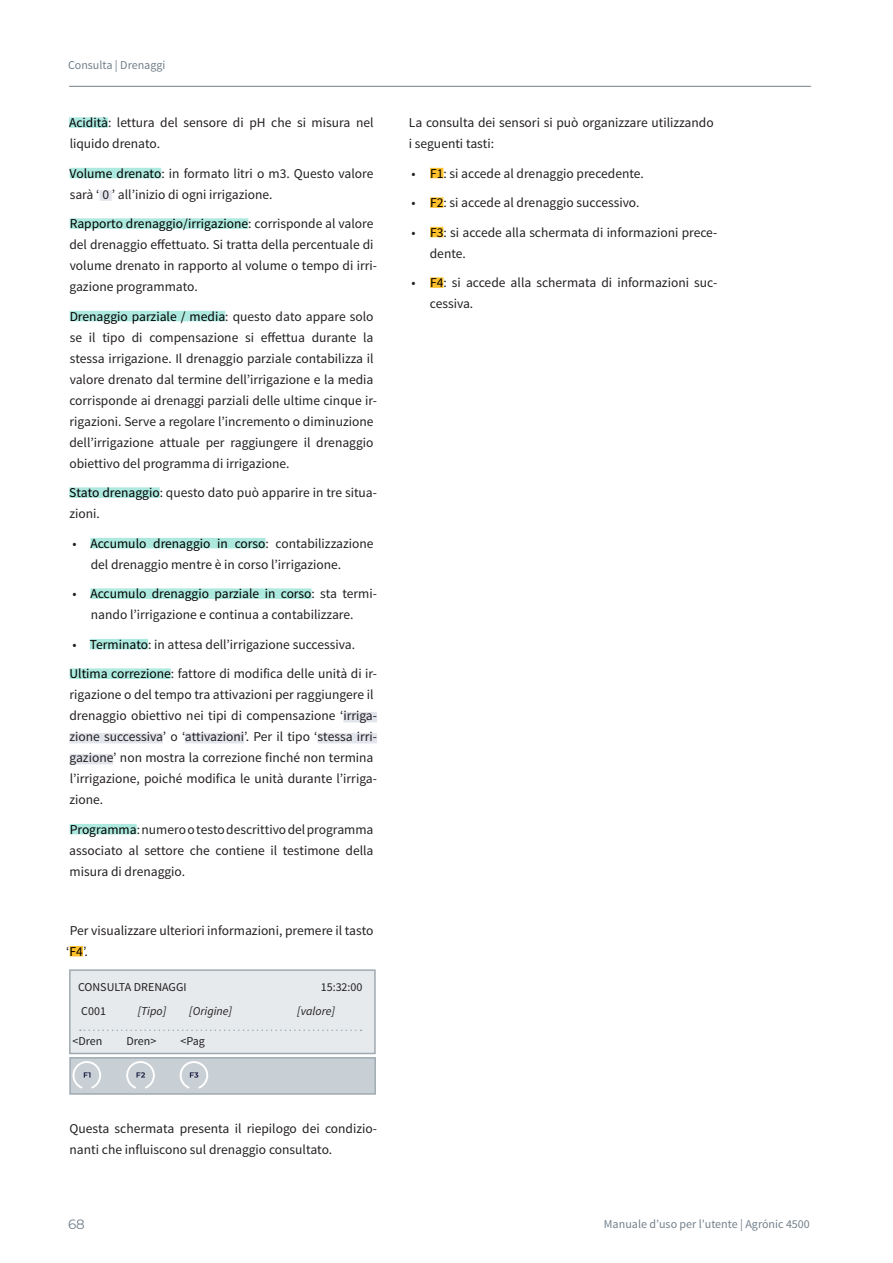
<style>
.page{position:relative;width:893px;height:1263px;background:#fff}
.page>*{position:absolute;margin:0;border:0;box-sizing:border-box;transform-origin:0 0}
.t1{font:13.5px/21px "Source Sans Pro";color:#231f20}
.t2{font:13.5px "Montserrat";color:#727f8a}
.t3{font:12px "Source Sans Pro";color:#727f8a}
.t4{font:12px "Source Sans Pro";color:#231f20}
.t5{font:italic 12px "Source Sans Pro";color:#231f20}
.s1{color:#000}
</style>
<div class="page">
<hr style="left:69px;top:86px;width:742px;height:1px;background:#727f8a">
<div style="left:69px;top:117px;width:39px;height:11px;background:#ade9de"></div>
<div style="left:70px;top:168px;width:91px;height:10px;background:#ade9de"></div>
<div style="left:100px;top:190px;width:12px;height:11px;background:#e3e5ed"></div>
<div style="left:70px;top:218px;width:178px;height:11px;background:#ade9de"></div>
<div style="left:70px;top:311px;width:155px;height:10px;background:#ade9de"></div>
<div style="left:69px;top:487px;width:91px;height:11px;background:#ade9de"></div>
<div style="left:90px;top:538px;width:175px;height:10px;background:#ade9de"></div>
<div style="left:90px;top:588px;width:222px;height:11px;background:#ade9de"></div>
<div style="left:90px;top:639px;width:58px;height:10px;background:#ade9de"></div>
<div style="left:70px;top:668px;width:101px;height:11px;background:#ade9de"></div>
<div style="left:343px;top:712px;width:34px;height:10px;background:#e3e5ed"></div>
<div style="left:69px;top:733px;width:94px;height:10px;background:#e3e5ed"></div>
<div style="left:185px;top:733px;width:59px;height:10px;background:#e3e5ed"></div>
<div style="left:318px;top:733px;width:59px;height:10px;background:#e3e5ed"></div>
<div style="left:69px;top:754px;width:44px;height:10px;background:#e3e5ed"></div>
<div style="left:70px;top:824px;width:67px;height:10px;background:#ade9de"></div>
<div style="left:70px;top:946px;width:13px;height:10px;background:#ffc22c"></div>
<div style="left:69px;top:969px;width:307px;height:85px;background:#e6eaec;border:2px solid #9faab2"></div>
<svg style="left:80px;top:1029px;width:282px;height:2px"></svg>
<div style="left:69px;top:1057px;width:307px;height:38px;background:#c9d0d5;border:2px solid #9faab2"></div>
<svg style="left:72px;top:1061px;width:29px;height:28px"></svg>
<svg style="left:126px;top:1061px;width:29px;height:28px"></svg>
<svg style="left:179px;top:1061px;width:30px;height:28px"></svg>
<div style="left:430px;top:168px;width:13px;height:10px;background:#ffc22c"></div>
<div style="left:430px;top:197px;width:13px;height:11px;background:#ffc22c"></div>
<div style="left:430px;top:227px;width:13px;height:10px;background:#ffc22c"></div>
<div style="left:430px;top:277px;width:13px;height:11px;background:#ffc22c"></div>
<p class="t3" style="left:68px;top:57px;width:99px">Consulta | Drenaggi</p>
<p class="t1" style="left:69px;top:112px;width:306px"><span class="s1">Acidità</span>: lettura del sensore di pH che si misura nel liquido drenato.</p>
<p class="t1" style="left:70px;top:163px;width:305px"><span class="s1">Volume drenato</span>: in formato litri o m3. Questo valore sarà ‘ 0 ’ all’inizio di ogni irrigazione.</p>
<p class="t1" style="left:69px;top:213px;width:309px"><span class="s1">Rapporto drenaggio/irrigazione</span>: corrisponde al valore del drenaggio effettuato. Si tratta della percentuale di volume drenato in rapporto al volume o tempo di irri&shy;gazione programmato.</p>
<p class="t1" style="left:69px;top:306px;width:309px"><span class="s1">Drenaggio parziale / media</span>: questo dato appare solo se il tipo di compensazione si effettua durante la stessa irrigazione. Il drenaggio parziale contabilizza il valore drenato dal termine dell’irrigazione e la media corrisponde ai drenaggi parziali delle ultime cinque ir&shy;rigazioni. Serve a regolare l’incremento o diminuzione dell’irrigazione attuale per raggiungere il drenaggio obiettivo del programma di irrigazione.</p>
<p class="t1" style="left:69px;top:482px;width:309px"><span class="s1">Stato drenaggio</span>: questo dato può apparire in tre situa&shy;zioni.</p>
<p class="t1" style="left:91px;top:533px;width:284px;text-indent:-18px">• <span class="s1">Accumulo drenaggio in corso</span>: contabilizzazione del drenaggio mentre è in corso l’irrigazione.</p>
<p class="t1" style="left:72px;top:583px;width:306px;text-align:center">• <span class="s1">Accumulo drenaggio parziale in corso</span>: sta termi&shy;nando l’irrigazione e continua a contabilizzare.</p>
<p class="t1" style="left:70px;top:630px;width:309px;line-height:29.5px">• <span class="s1">Terminato</span>: in attesa dell’irrigazione successiva.<br><span class="s1">Ultima correzione</span>: fattore di modifica delle unità di ir-</p>
<p class="t1" style="left:69px;top:684px;width:309px">rigazione o del tempo tra attivazioni per raggiungere il drenaggio obiettivo nei tipi di compensazione ‘irriga&shy;zione successiva’ o ‘attivazioni’. Per il tipo ‘stessa irri&shy;gazione’ non mostra la correzione finché non termina l’irrigazione, poiché modifica le unità durante l’irriga&shy;zione.</p>
<p class="t1" style="left:69px;top:819px;width:306px;text-align:justify"><span class="s1">Programma</span>: numero o testo descrittivo del programma associato al settore che contiene il testimone della misura di drenaggio.</p>
<p class="t1" style="left:66px;top:920px;width:309px">Per visualizzare ulteriori informazioni, premere il tasto ‘<span class="s1">F4</span>’.</p>
<p class="t4" style="left:78px;top:980px;width:110px">CONSULTA DRENAGGI</p>
<p class="t4" style="left:321px;top:980px;width:43px">15:32:00</p>
<p class="t4" style="left:81px;top:1004px;width:26px">C001</p>
<p class="t5" style="left:138px;top:1004px;width:30px">[Tipo]</p>
<p class="t5" style="left:189px;top:1004px;width:44px">[Origine]</p>
<p class="t5" style="left:297px;top:1004px;width:39px">[valore]</p>
<p class="t4" style="left:72px;top:1033px;width:31px">&lt;Dren</p>
<p class="t4" style="left:126px;top:1033px;width:31px">Dren&gt;</p>
<p class="t4" style="left:180px;top:1033px;width:26px">&lt;Pag</p>
<p class="t1" style="left:69px;top:1118px;width:309px">Questa schermata presenta il riepilogo dei condizio&shy;nanti che influiscono sul drenaggio consultato.</p>
<p class="t1" style="left:409px;top:112px;width:306px">La consulta dei sensori si può organizzare utilizzando i seguenti tasti:</p>
<p class="t1" style="left:412px;top:163px;width:234px">• <span class="s1">F1</span>: si accede al drenaggio precedente.</p>
<p class="t1" style="left:412px;top:192px;width:229px">• <span class="s1">F2</span>: si accede al drenaggio successivo.</p>
<p class="t1" style="left:430px;top:222px;width:289px;text-indent:-18px">• <span class="s1">F3</span>: si accede alla schermata di informazioni prece&shy;dente.</p>
<p class="t1" style="left:430px;top:272px;width:289px;text-indent:-18px">• <span class="s1">F4</span>: si accede alla schermata di informazioni suc&shy;cessiva.</p>
<p class="t2" style="left:68px;top:1215px;width:18px">68</p>
<p class="t3" style="left:604px;top:1217px;width:207px">Manuale d’uso per l’utente | Agrónic 4500</p>
</div>
